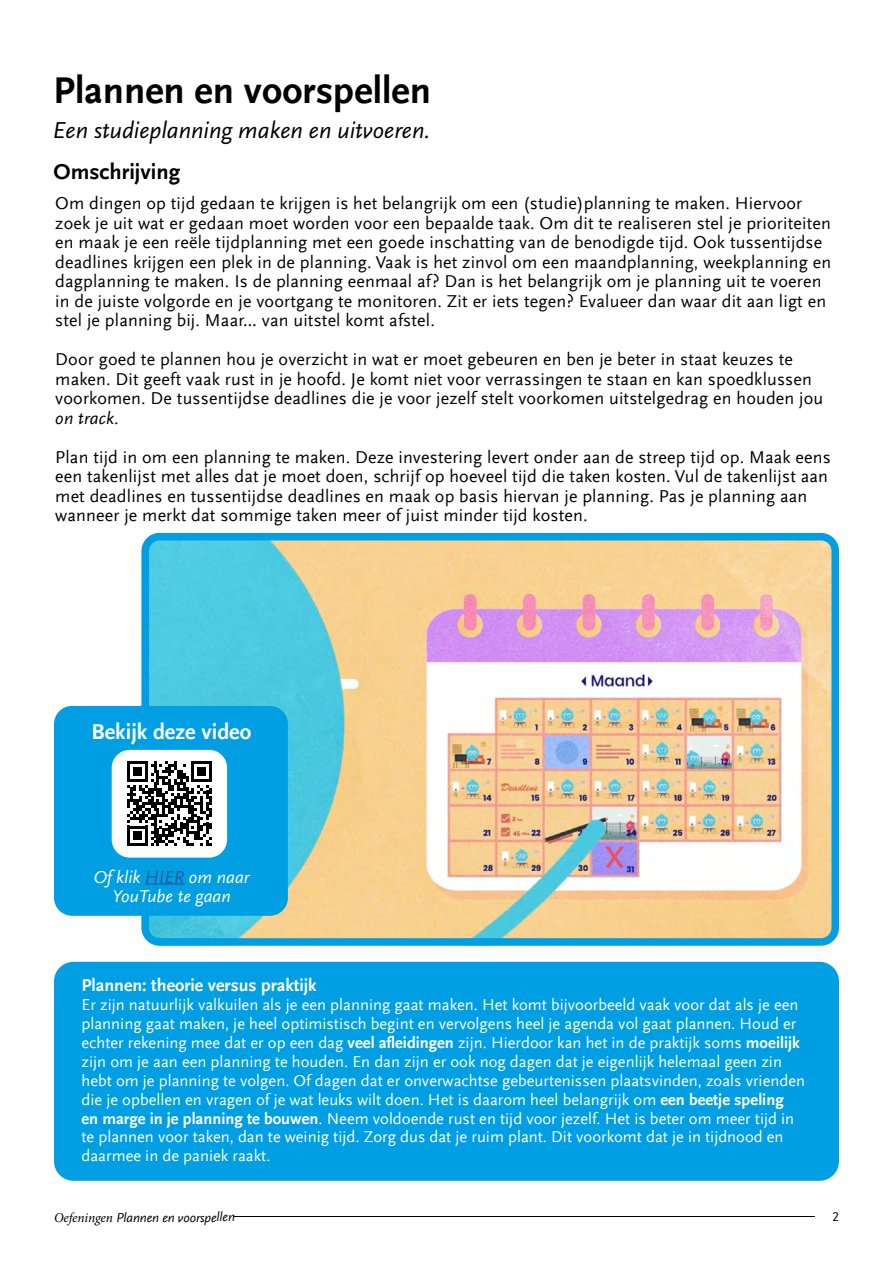
<style>
.page{position:relative;width:893px;height:1263px;background:#fff}
.page>*{position:absolute;margin:0;border:0;box-sizing:border-box;transform-origin:0 0}
.t1{font:700 39px "Scala Sans Offc";color:#000}
.t2{font:24px "Scala Sans Regular LF Italic";color:#000}
.t3{font:700 22.5px "Scala Sans Offc";color:#fff}
.t4{font:700 22.5px "Scala Sans Offc";color:#000}
.t5{font:18px/19.5px "Scala Sans Offc";letter-spacing:.01em;color:#000}
.t6{font:italic 18px/18.9px "Scala Sans Offc";color:#fff;text-align:center}
.t7{font:700 18px "Scala Sans Offc";color:#fff}
.t8{font:16.5px/18.9px "Scala Sans Offc";color:#fff}
.t9{font:italic 13.5px "Scala Sans Offc";letter-spacing:-.01em;color:#000}
.t10{font:13.5px "Scala Sans Offc";color:#000}
.s1{font-style:italic}
.s2{color:#275b9b}
.s3{font-weight:700}
.s4{font-family:"Minion Pro"}
</style>
<div class="page">
<hr style="left:181px;top:1215px;width:634px;height:1px;background:#000">
<div style="left:54px;top:1209px;width:178px;height:15px;background:#fff"></div>
<img style="left:151px;top:542px;width:679px;height:395px">
<div style="left:142px;top:533px;width:697px;height:413px;border:8px solid #009fe3;border-radius:14px"></div>
<div style="left:54px;top:706px;width:234px;height:210px;background:#009fe3;border-radius:18px"></div>
<hr style="left:145px;top:883px;width:39px;height:2px;background:#275b9b">
<div style="left:112px;top:750px;width:115px;height:107px;background:#fff;border-radius:18px"></div>
<svg style="left:127px;top:761px;width:85px;height:85px"></svg>
<div style="left:56px;top:963px;width:781px;height:216px;background:#009fe3;border-radius:18px"></div>
<div style="left:54px;top:962px;width:785px;height:219px;border:3px solid #009fe3;border-radius:18px"></div>
<h1 class="t1" style="left:53px;top:69px;width:379px">Plannen en voorspellen</h1>
<h2 class="t2" style="left:53px;top:117px;width:379px">Een studieplanning maken en uitvoeren.</h2>
<p class="t4" style="left:54px;top:159px;width:128px">Omschrijving</p>
<p class="t5" style="left:55px;top:194px;width:778px">Om dingen op tijd gedaan te krijgen is het belangrijk om een (studie)planning te maken. Hiervoor zoek je uit wat er gedaan moet worden voor een bepaalde taak. Om dit te realiseren stel je prioriteiten en maak je een reële tijdplanning met een goede inschatting van de benodigde tijd. Ook tussentijdse deadlines krijgen een plek in de planning. Vaak is het zinvol om een maandplanning, weekplanning en dagplanning te maken. Is de planning eenmaal af? Dan is het belangrijk om je planning uit te voeren in de juiste volgorde en je voortgang te monitoren. Zit er iets tegen? Evalueer dan waar dit aan ligt en stel je planning bij. Maar… van uitstel komt afstel.</p>
<p class="t5" style="left:55px;top:350px;width:770px">Door goed te plannen hou je overzicht in wat er moet gebeuren en ben je beter in staat keuzes te maken. Dit geeft vaak rust in je hoofd. Je komt niet voor verrassingen te staan en kan spoedklussen voorkomen. De tussentijdse deadlines die je voor jezelf stelt voorkomen uitstelgedrag en houden jou <span class="s1">on track</span>.</p>
<p class="t5" style="left:55px;top:448px;width:777px">Plan tijd in om een planning te maken. Deze investering levert onder aan de streep tijd op. Maak eens een takenlijst met alles dat je moet doen, schrijf op hoeveel tijd die taken kosten. Vul de takenlijst aan met deadlines en tussentijdse deadlines en maak op basis hiervan je planning. Pas je planning aan wanneer je merkt dat sommige taken meer of juist minder tijd kosten.</p>
<p class="t3" style="left:91px;top:719px;width:161px">Bekijk deze video</p>
<p class="t6" style="left:93px;top:868px;width:158px">Of klik <span class="s2">HIER</span> om naar<br>YouTube te gaan</p>
<p class="t7" style="left:82px;top:975px;width:237px">Plannen: theorie versus praktijk</p>
<p class="t8" style="left:82px;top:996px;width:725px">Er zijn natuurlijk valkuilen als je een planning gaat maken. Het komt bijvoorbeeld vaak voor dat als je een planning gaat maken, je heel optimistisch begint en vervolgens heel je agenda vol gaat plannen. Houd er echter rekening mee dat er op een dag <span class="s3">veel afleidingen</span> zijn. Hierdoor kan het in de praktijk soms <span class="s3">moeilijk </span>zijn om je aan een planning te houden. En dan zijn er ook nog dagen dat je eigenlijk helemaal geen zin hebt om je planning te volgen. Of dagen dat er onverwachtse gebeurtenissen plaatsvinden, zoals vrienden die je opbellen en vragen of je wat leuks wilt doen. Het is daarom heel belangrijk om <span class="s3">een beetje speling<br>en marge in je planning te bouwen</span>. Neem voldoende rust en tijd voor jezelf. Het is beter om meer tijd in te plannen voor taken, dan te weinig tijd. Zorg dus dat je ruim plant. Dit voorkomt dat je in tijdnood en daarmee in de paniek raakt.</p>
<p class="t9" style="left:54px;top:1210px;width:183px"><span class="s4">Oefeningen</span> Plannen en voorspellen</p>
<p class="t10" style="left:832px;top:1210px;width:8px">2</p>
</div>
